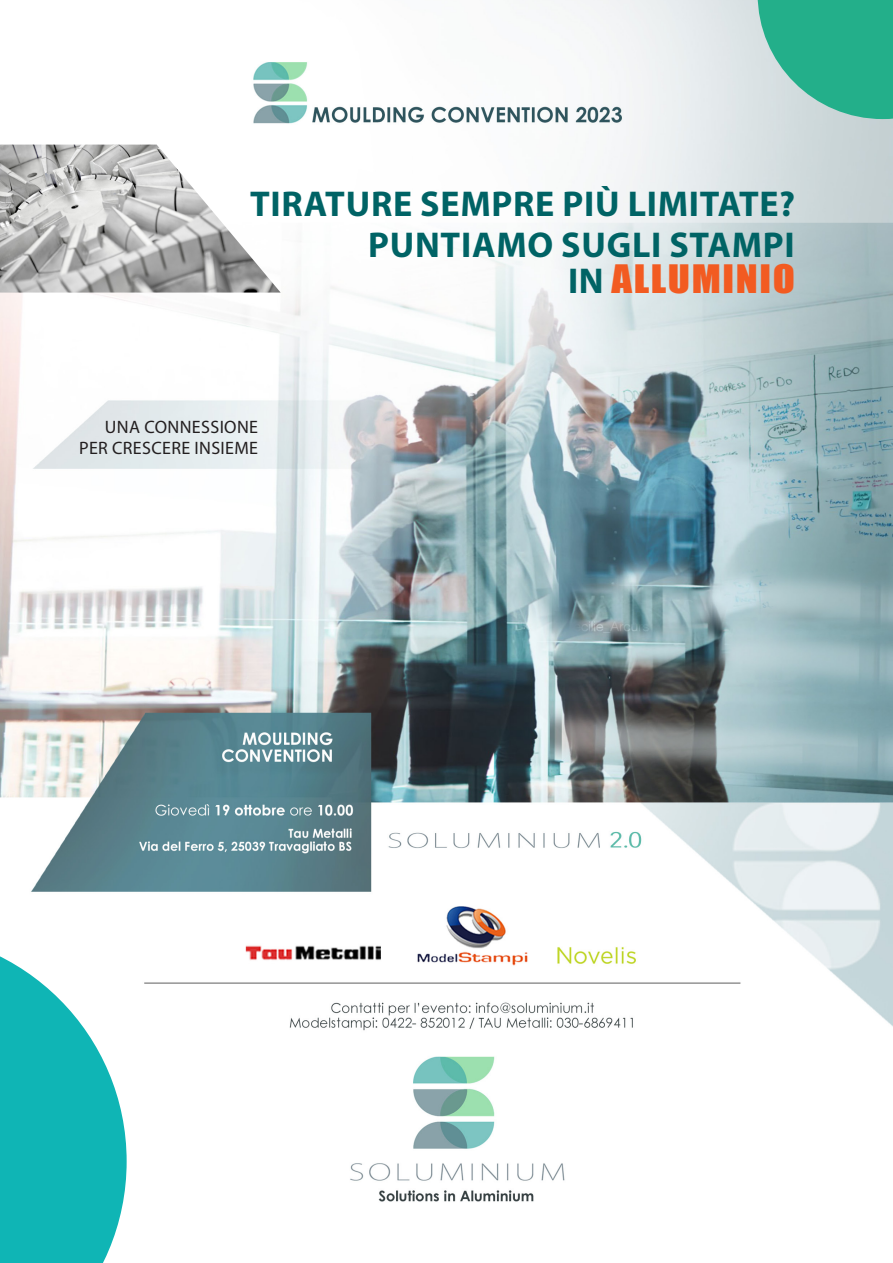
<style>
.page{position:relative;width:893px;height:1263px;background:#fff}
.page>*{position:absolute;margin:0;border:0;box-sizing:border-box;transform-origin:0 0}
.t1{font:700 36px "Myriad Pro";letter-spacing:.02em;color:#006365}
.t2{font:36px "Impact";letter-spacing:.04em;color:#f25b21;scale:1.13 1}
.t3{font:18px "Myriad Pro";letter-spacing:.02em;color:#231f20}
.s1{font-family:"Myriad Pro";font-weight:700;color:#006365}
</style>
<div class="page">
<img style="left:0;top:0;width:893px;height:1202px">
<svg style="left:758px;top:0;width:135px;height:119px;background:#47b89b"></svg>
<svg style="left:0;top:932px;width:127px;height:331px"></svg>
<img style="left:0;top:145px;width:281px;height:148px">
<p class="t1" style="left:250px;top:181px;width:547px">TIRATURE SEMPRE PIÙ LIMITATE?</p>
<p class="t1" style="left:368px;top:221px;width:428px">PUNTIAMO SUGLI STAMPI</p>
<p class="t2" style="left:568px;top:251px;width:203px"><span class="s1">IN</span> ALLUMINIO</p>
<p class="t3" style="left:105px;top:416px;width:155px">UNA CONNESSIONE</p>
<p class="t3" style="left:79px;top:437px;width:181px">PER CRESCERE INSIEME</p>
</div>
